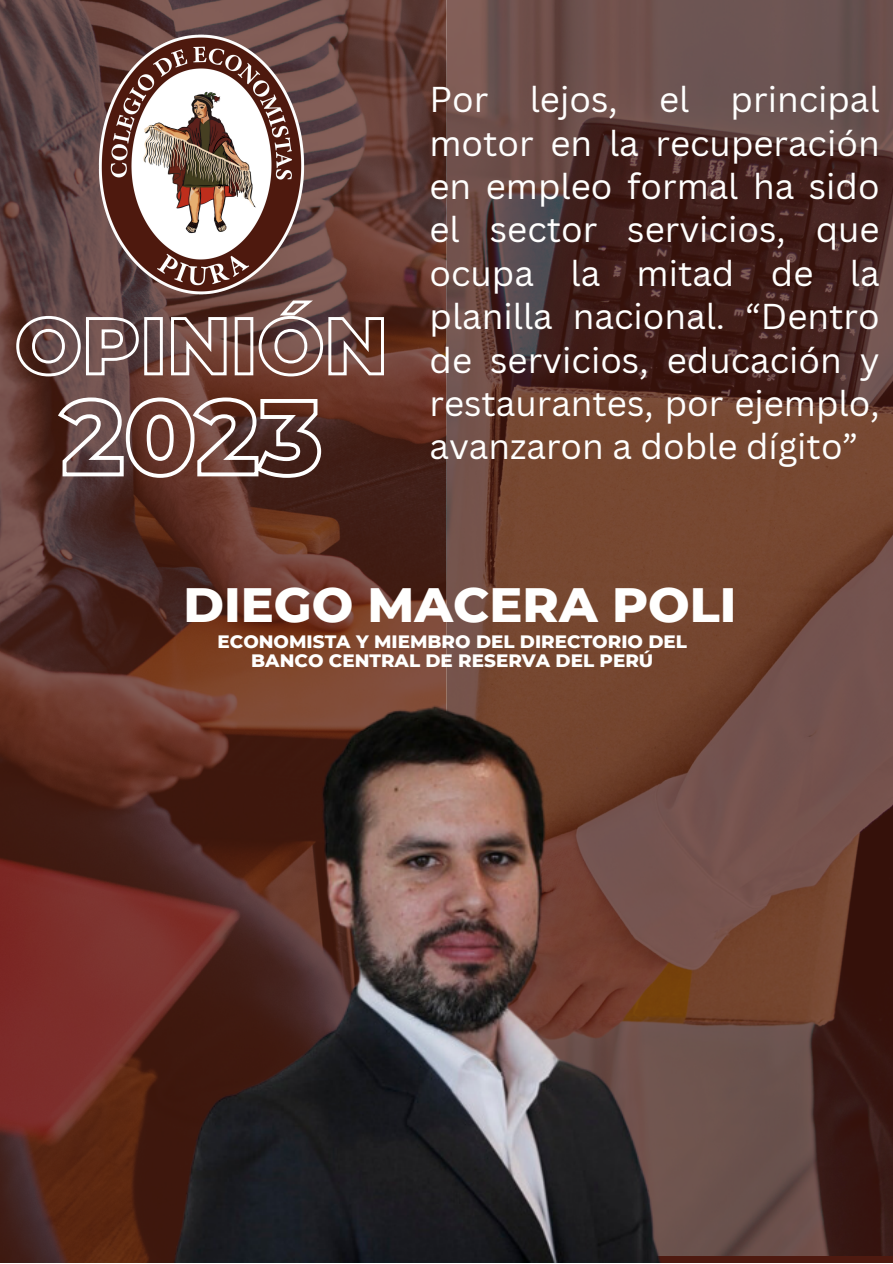
<style>
.page{position:relative;width:893px;height:1264px;background:#fff}
.page>*{position:absolute;margin:0;border:0;box-sizing:border-box;transform-origin:0 0}
.t1{font:800 49.2px "Montserrat";color:#fffffe}
.t2{font:34.95px/43.3px "Canva Sans";color:#fffffe;text-align:justify}
.t3{font:800 18.3px/19.5px "Montserrat";color:#fffffe;text-align:center}
</style>
<div class="page">
<img style="left:0;top:0;width:446px;height:1262px">
<img style="left:446px;top:0;width:446px;height:631px">
<svg style="left:15px;top:298px;width:370px;height:80px"></svg>
<img style="left:37px;top:15px;width:328px;height:298px">
<img style="left:0;top:631px;width:892px;height:630px">
<svg style="left:55px;top:395px;width:268px;height:85px"></svg>
<p class="t2" style="left:429px;top:77px;width:451px">Por lejos, el principal motor en la recuperación en empleo formal ha sido el sector servicios, que ocupa la mitad de la planilla nacional. “Dentro de servicios, educación y restaurantes, por ejemplo, avanzaron a doble dígito”</p>
<p class="t1" style="left:183px;top:574px;width:554px">DIEGO MACERA POLI</p>
<p class="t3" style="left:217px;top:631px;width:471px">ECONOMISTA Y MIEMBRO DEL DIRECTORIO DEL<br>BANCO CENTRAL DE RESERVA DEL PERÚ</p>
</div>
